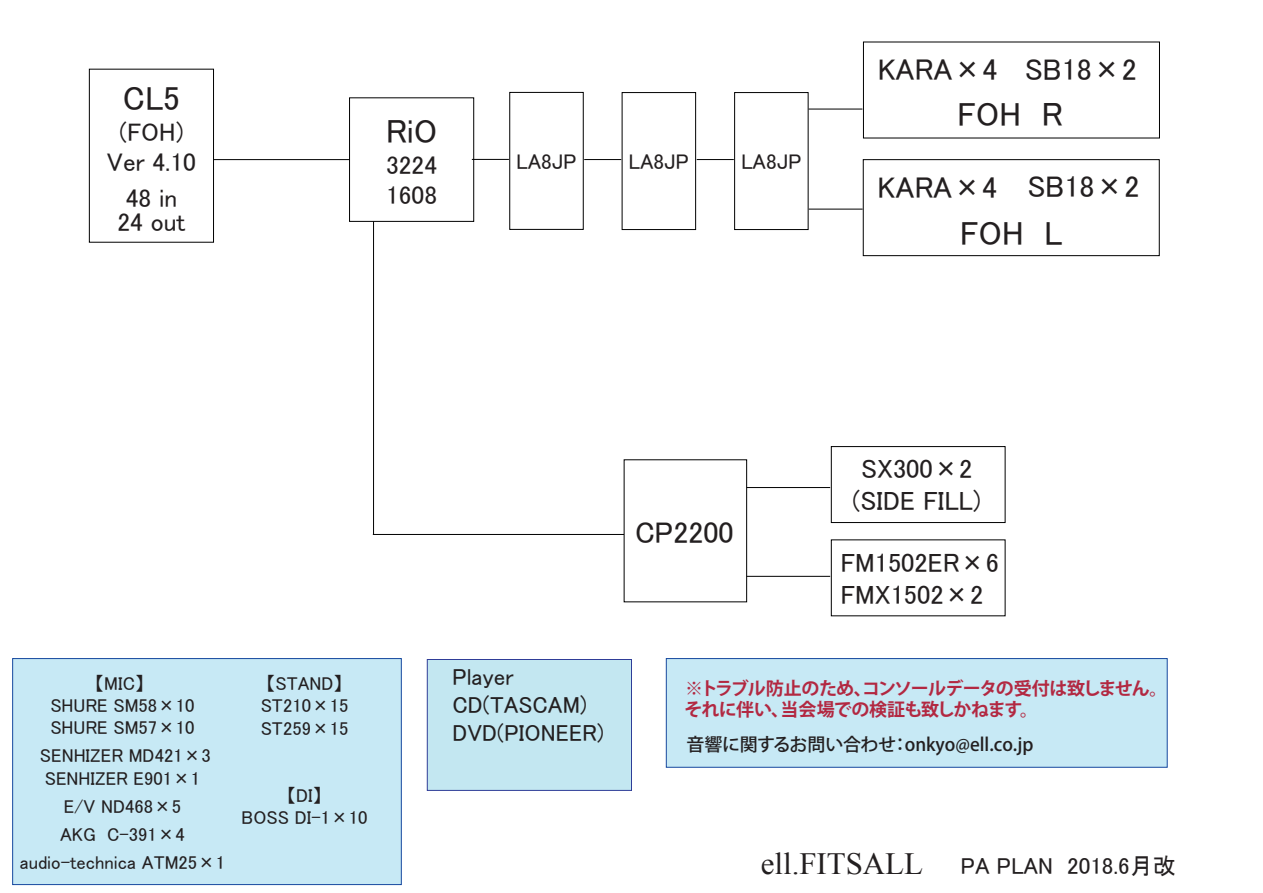
<style>
.page{position:relative;width:1263px;height:893px;background:#fff}
.page>*{position:absolute;margin:0;border:0;box-sizing:border-box;transform-origin:0 0}
.t1{font:33.6px "MS P Gothic";color:#231f20}
.t2{font:33.45px "MS P Gothic";color:#231f20}
.t3{font:30px "MS P Gothic";color:#231f20}
.t4{font:26.4px/31.8px "MS P Gothic";color:#231f20}
.t5{font:25.5px/30.6px "MS P Gothic";color:#231f20;text-align:center}
.t6{font:23.25px/27.9px "MS P Gothic";color:#231f20}
.t7{font:23.1px "MS P Gothic";color:#231f20}
.t8{font:21.3px "MS P Gothic";color:#231f20}
.t9{font:18.6px/22.4px "MS P Gothic";color:#231f20;text-align:center}
.t10{font:700 18px/21.6px "Koz Go Pro";letter-spacing:-.05em;color:#b22841}
.t11{font:500 18px "Koz Go Pro";color:#231f20}
.s1{font-family:"Times New Roman";font-size:30.9px}
</style>
<div class="page">
<div style="left:89px;top:69px;width:125px;height:174px;border:1px solid #000"></div>
<hr style="left:213px;top:159px;width:136px;height:1px;background:#000">
<hr style="left:472px;top:159px;width:37px;height:1px;background:#000">
<hr style="left:808px;top:109px;width:54px;height:1px;background:#000">
<hr style="left:747px;top:487px;width:83px;height:1px;background:#000">
<div style="left:831px;top:446px;width:174px;height:77px;background:#fff;border:1px solid #000"></div>
<div style="left:12px;top:658px;width:390px;height:227px;background:#c7e9f5;border:1px solid #17499f"></div>
<div style="left:427px;top:659px;width:205px;height:132px;background:#c3e7f1;border:1px solid #2f3d98"></div>
<hr style="left:373px;top:534px;width:251px;height:1px;background:#000">
<div style="left:349px;top:97px;width:125px;height:125px;border:1px solid #000"></div>
<hr style="left:373px;top:221px;width:1px;height:313px;background:#000">
<div style="left:509px;top:92px;width:75px;height:138px;background:#fff;border:1px solid #000"></div>
<hr style="left:809px;top:209px;width:54px;height:1px;background:#000">
<div style="left:863px;top:159px;width:297px;height:97px;background:#fff;border:1px solid #000"></div>
<hr style="left:747px;top:576px;width:83px;height:1px;background:#000">
<hr style="left:584px;top:159px;width:37px;height:1px;background:#000">
<div style="left:622px;top:92px;width:74px;height:138px;background:#fff;border:1px solid #000"></div>
<hr style="left:697px;top:159px;width:37px;height:1px;background:#000">
<div style="left:734px;top:92px;width:74px;height:138px;background:#fff;border:1px solid #000"></div>
<div style="left:666px;top:658px;width:501px;height:110px;background:#c7e9f5;border:1px solid #17499f"></div>
<h2 class="t2" style="left:123px;top:81px;width:59px">CL5</h2>
<h3 class="t5" style="left:107px;top:116px;width:90px">(FOH)<br>Ver 4.10</h3>
<h3 class="t5" style="left:117px;top:186px;width:69px;line-height:24px">48 in<br>24 out</h3>
<h2 class="t2" style="left:386px;top:114px;width:53px">RiO</h2>
<h3 class="t5" style="left:386px;top:149px;width:52px;text-align:left">3224<br>1608</h3>
<p class="t8" style="left:516px;top:150px;width:62px">LA8JP</p>
<p class="t8" style="left:628px;top:151px;width:62px">LA8JP</p>
<p class="t8" style="left:741px;top:151px;width:62px">LA8JP</p>
<h3 class="t3" style="left:878px;top:54px;width:261px">KARA×4 SB18×2</h3>
<h1 class="t1" style="left:957px;top:97px;width:107px">FOH R</h1>
<h3 class="t3" style="left:877px;top:172px;width:264px">KARA×4 SB18×2</h3>
<h1 class="t1" style="left:960px;top:216px;width:104px">FOH L</h1>
<p class="t9" style="left:50px;top:672px;width:146px">【MIC】<br>SHURE SM58×10<br>SHURE SM57×10</p>
<p class="t9" style="left:40px;top:744px;width:172px;text-align:left">SENHIZER MD421×3<br>SENHIZER E901×1</p>
<p class="t9" style="left:20px;top:792px;width:207px;line-height:28px">E/V ND468×5<br>AKG C-391×4 audio-technica ATM25×1</p>
<p class="t9" style="left:261px;top:672px;width:89px;text-align:left">【STAND】<br>ST210×15<br>ST259×15</p>
<p class="t9" style="left:242px;top:784px;width:127px">【DI】<br>BOSS DI-1×10</p>
<p class="t6" style="left:452px;top:663px;width:153px">Player<br>CD(TASCAM)<br>DVD(PIONEER)</p>
<h3 class="t3" style="left:635px;top:518px;width:100px">CP2200</h3>
<h3 class="t4" style="left:852px;top:453px;width:130px;text-align:center">SX300×2 (SIDE FILL)</h3>
<h3 class="t4" style="left:840px;top:547px;width:160px">FM1502ER×6<br>FMX1502×2</h3>
<p class="t10" style="left:684px;top:678px;width:484px">※トラブル防止のため、コンソールデータの受付は致しません。それに伴い、当会場での検証も致しかねます。</p>
<p class="t11" style="left:686px;top:733px;width:348px">音響に関するお問い合わせ：onkyo@ell.co.jp</p>
<p class="t7" style="left:761px;top:854px;width:417px"><span class="s1">ell.FITSALL</span> 　　PA PLAN 2018.6月改</p>
</div>
